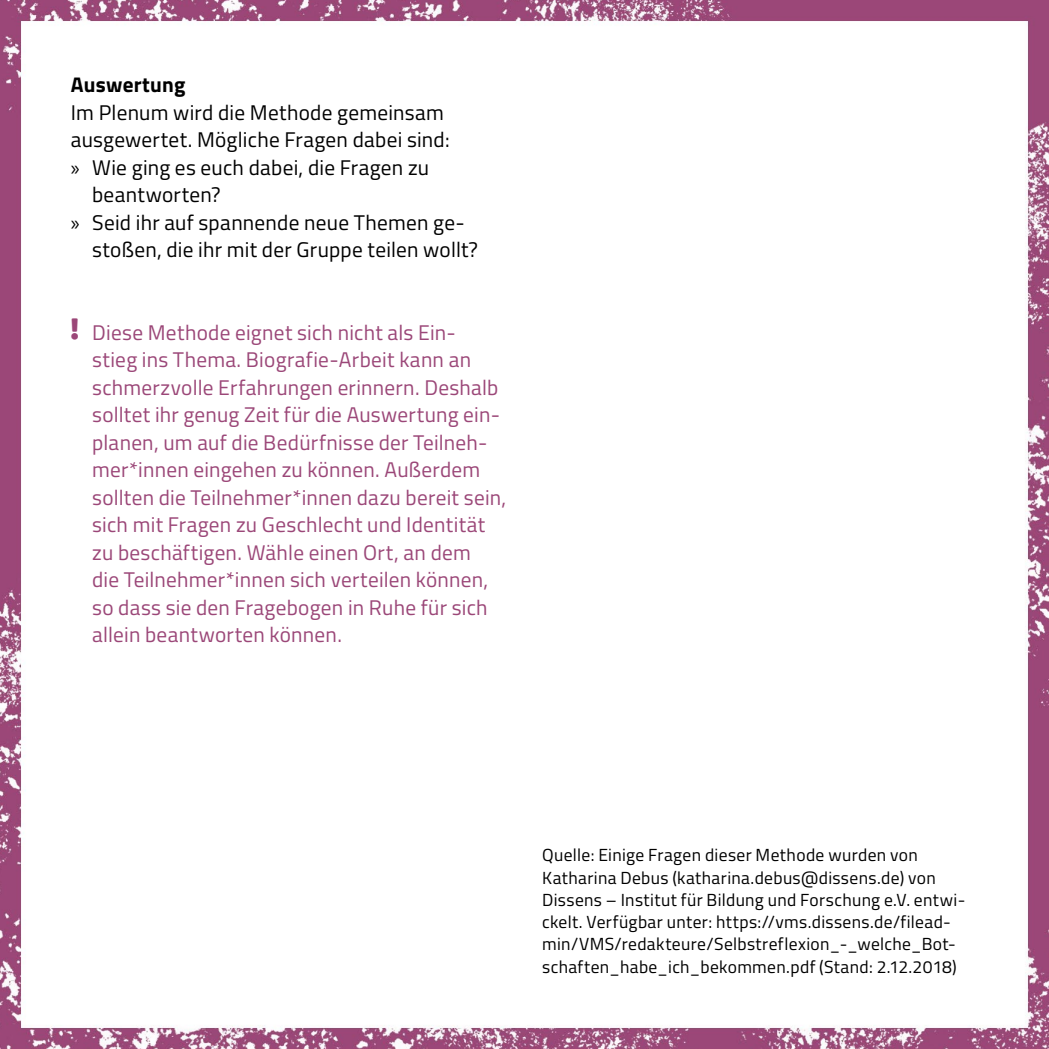
<style>
.page{position:relative;width:1049px;height:1049px;background:#fff}
.page>*{position:absolute;margin:0;border:0;box-sizing:border-box;transform-origin:0 0}
.t1{font:21.25px/27.5px "Titillium";letter-spacing:.01em;color:#9b4778}
.t2{font:21.25px "Titillium";letter-spacing:.01em;color:#000}
.t3{font:700 21.25px "Titillium";letter-spacing:.01em;color:#000}
.t4{font:17.5px/22.2px "Titillium";letter-spacing:.02em;color:#000}
.s1{font-family:"Myriad Pro"}
</style>
<div class="page">
<img style="left:0;top:0;width:1049px;height:1049px">
<svg style="left:72px;top:319px;width:6px;height:21px"></svg>
<p class="t3" style="left:71px;top:69px;width:116px">Auswertung</p>
<p class="t2" style="left:71px;top:97px;width:375px">Im Plenum wird die Methode gemeinsam</p>
<p class="t2" style="left:71px;top:124px;width:380px">ausgewertet. Mögliche Fragen dabei sind:</p>
<p class="t2" style="left:71px;top:152px;width:360px"><span class="s1">»</span> Wie ging es euch dabei, die Fragen zu</p>
<p class="t2" style="left:92px;top:179px;width:130px">beantworten?</p>
<p class="t2" style="left:71px;top:207px;width:393px"><span class="s1">»</span> Seid ihr auf spannende neue Themen ge-</p>
<p class="t2" style="left:92px;top:234px;width:387px">stoßen, die ihr mit der Gruppe teilen wollt?</p>
<p class="t1" style="left:92px;top:318px;width:416px">Diese Methode eignet sich nicht als Ein&shy;stieg ins Thema. Biografie-Arbeit kann an schmerzvolle Erfahrungen erinnern. Deshalb solltet ihr genug Zeit für die Auswertung ein&shy;planen, um auf die Bedürfnisse der Teilneh&shy;mer*innen eingehen zu können. Außerdem sollten die Teilnehmer*innen dazu bereit sein, sich mit Fragen zu Geschlecht und Identität zu beschäftigen. Wähle einen Ort, an dem<br>die Teilnehmer*innen sich verteilen können, so dass sie den Fragebogen in Ruhe für sich allein beantworten können.</p>
<p class="t4" style="left:542px;top:843px;width:425px">Quelle: Einige Fragen dieser Methode wurden von Katharina Debus (katharina.debus@dissens.de) von Dissens – Institut für Bildung und Forschung e.V. entwi&shy;ckelt. Verfügbar unter: https://vms.dissens.de/filead&shy;min/VMS/redakteure/Selbstreflexion_-_welche_Bot&shy;schaften_habe_ich_bekommen.pdf (Stand: 2.12.2018)</p>
</div>
